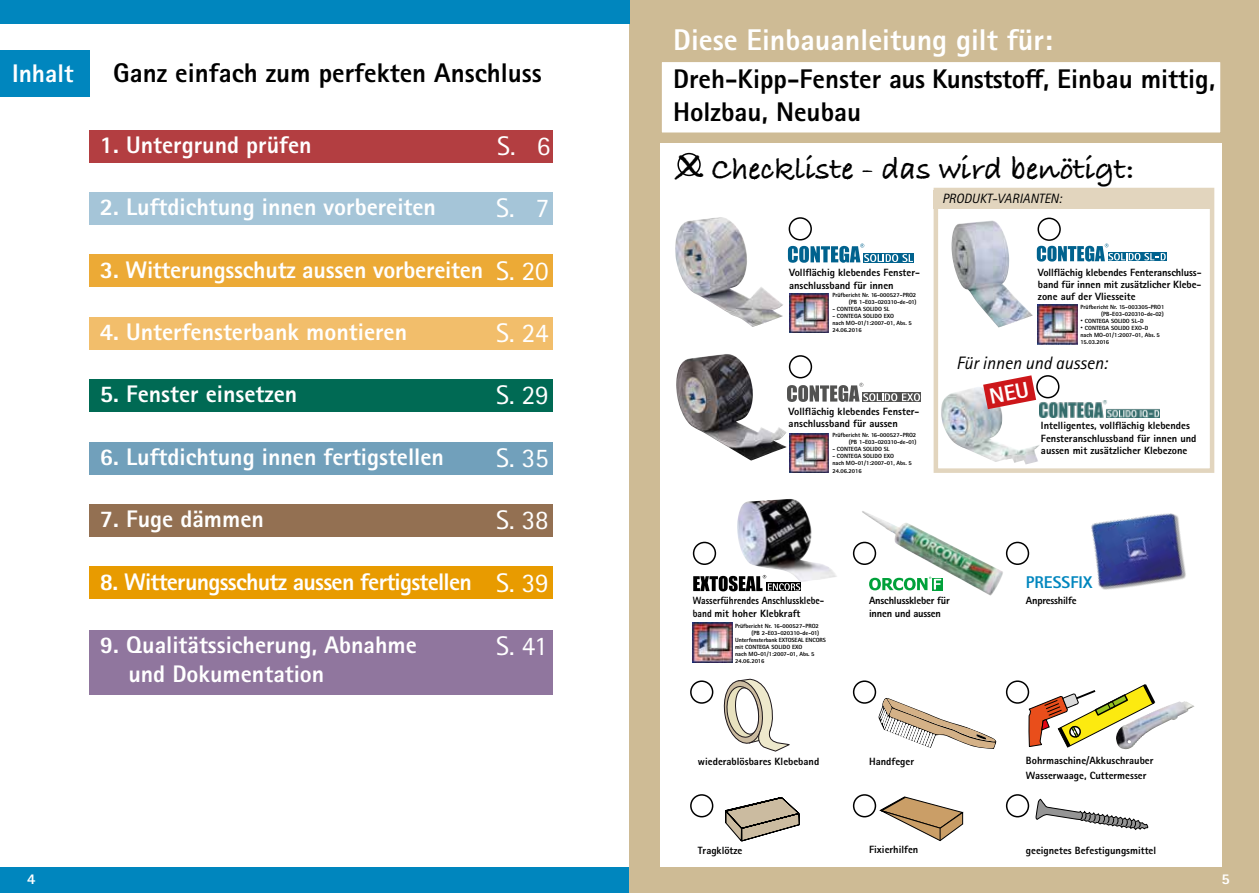
<style>
.page{position:relative;width:1259px;height:893px;background:#fff}
.page>*{position:absolute;margin:0;border:0;box-sizing:border-box;transform-origin:0 0}
.t1{font:32.1px "Bradley Hand ITCTT Bold";color:#000}
.t2{font:800 30px "Rotis Sans Serif Pro";color:#fff}
.t3{font:800 27px/33px "Rotis Sans Serif Pro";color:#000}
.t4{font:27px "Rotis Sans Serif Pro";color:#fff}
.t5{font:800 25.5px "Rotis Sans Serif Pro";color:#fff}
.t6{font:800 24px/28.8px "Rotis Sans Serif Pro";color:#fff}
.t7{font:800 24px "Rotis Sans Serif Pro";letter-spacing:-.03em;color:#fff}
.t8{font:italic 18px "Rotis Sans Serif Pro";color:#000}
.t9{font:800 16.95px "Rotis Sans Serif Pro";color:#0086be}
.t10{font:800 15px "Rotis Sans Serif Pro";color:#fff}
.t11{font:italic 13.5px "Rotis Sans Serif Pro";color:#000}
.t12{font:800 10.5px/12.6px "Rotis Sans Serif Pro";color:#000}
.t13{font:800 10.5px/12.6px "Rotis Sans Serif Pro";color:#000;scale:.9 1}
.t14{font:800 10.5px/12.6px "Rotis Sans Serif Pro";letter-spacing:-.02em;color:#000}
.t15{font:800 6px/7.1px "Rotis Sans Serif Pro";color:#000;text-align:right}
.t16{font:800 5.1px "Rotis Sans Serif Pro";color:#000;scale:.95 1}
.s1{font-weight:400;font-size:27px}
.s2{font-size:42px}
.s3{font-size:4.5px}
</style>
<div class="page">
<div style="left:0;top:867px;width:629px;height:26px;background:#0086be"></div>
<div style="left:0;top:50px;width:89px;height:46px;background:#0086be"></div>
<div style="left:89px;top:317px;width:464px;height:33px;background:#f2be6b"></div>
<div style="left:89px;top:379px;width:464px;height:33px;background:#006a54"></div>
<div style="left:89px;top:442px;width:464px;height:33px;background:#71a0bb"></div>
<div style="left:89px;top:504px;width:464px;height:33px;background:#937052"></div>
<div style="left:89px;top:566px;width:464px;height:33px;background:#e89b00"></div>
<div style="left:89px;top:630px;width:464px;height:64px;background:#90769e"></div>
<div style="left:89px;top:254px;width:464px;height:33px;background:#ecaa36"></div>
<div style="left:89px;top:192px;width:464px;height:33px;background:#a5c5d8"></div>
<div style="left:89px;top:130px;width:464px;height:33px;background:#b33e41"></div>
<div style="left:629px;top:0;width:630px;height:893px;background:#cebb95"></div>
<div style="left:660px;top:143px;width:561px;height:723px;background:#fff"></div>
<div style="left:660px;top:61px;width:561px;height:73px;background:#fff;border:2px solid #cebb95"></div>
<div style="left:677px;top:153px;width:24px;height:23px;border:2px solid #000;border-radius:50%"></div>
<div style="left:0;top:0;width:629px;height:23px;background:#0086be"></div>
<svg style="left:725px;top:797px;width:75px;height:45px"></svg>
<svg style="left:872px;top:796px;width:92px;height:46px"></svg>
<img style="left:1121px;top:701px;width:73px;height:48px">
<svg style="left:1027px;top:684px;width:128px;height:64px"></svg>
<svg style="left:723px;top:678px;width:67px;height:73px"></svg>
<svg style="left:1035px;top:798px;width:113px;height:32px"></svg>
<svg style="left:878px;top:698px;width:118px;height:51px"></svg>
<div style="left:690px;top:680px;width:23px;height:24px;border:2px solid #000;border-radius:50%"></div>
<div style="left:690px;top:794px;width:23px;height:23px;border:2px solid #000;border-radius:50%"></div>
<div style="left:853px;top:680px;width:23px;height:24px;border:2px solid #000;border-radius:50%"></div>
<div style="left:853px;top:794px;width:23px;height:23px;border:2px solid #000;border-radius:50%"></div>
<div style="left:1006px;top:680px;width:23px;height:24px;border:2px solid #000;border-radius:50%"></div>
<div style="left:1006px;top:794px;width:23px;height:23px;border:2px solid #000;border-radius:50%"></div>
<img style="left:1091px;top:513px;width:95px;height:77px">
<div style="left:1006px;top:542px;width:23px;height:23px;border:2px solid #000;border-radius:50%"></div>
<img style="left:862px;top:511px;width:141px;height:85px">
<svg style="left:941px;top:578px;width:1px;height:12px"></svg>
<svg style="left:869px;top:577px;width:72px;height:13px"></svg>
<div style="left:853px;top:542px;width:23px;height:23px;border:2px solid #000;border-radius:50%"></div>
<div style="left:693px;top:542px;width:23px;height:23px;border:2px solid #000;border-radius:50%"></div>
<img style="left:737px;top:499px;width:100px;height:83px">
<svg style="left:693px;top:575px;width:107px;height:16px"></svg>
<img style="left:693px;top:623px;width:39px;height:40px">
<div style="left:933px;top:190px;width:277px;height:18px;background:#e2d5be"></div>
<div style="left:933px;top:188px;width:281px;height:285px;border:4px solid #e2d5be"></div>
<img style="left:951px;top:221px;width:82px;height:107px">
<svg style="left:1036px;top:244px;width:129px;height:18px"></svg>
<div style="left:1037px;top:218px;width:23px;height:23px;border:2px solid #000;border-radius:50%"></div>
<img style="left:1038px;top:304px;width:40px;height:40px">
<img style="left:675px;top:217px;width:108px;height:110px">
<img style="left:676px;top:354px;width:111px;height:107px">
<div style="left:862px;top:393px;width:59px;height:9px;background:#525251"></div>
<svg style="left:787px;top:383px;width:133px;height:19px"></svg>
<div style="left:789px;top:355px;width:23px;height:23px;border:2px solid #000;border-radius:50%"></div>
<div style="left:863px;top:253px;width:51px;height:10px;background:#00628e"></div>
<svg style="left:788px;top:244px;width:125px;height:19px"></svg>
<div style="left:788px;top:217px;width:24px;height:23px;border:2px solid #000;border-radius:50%"></div>
<img style="left:789px;top:293px;width:40px;height:40px">
<img style="left:789px;top:433px;width:40px;height:40px">
<img style="left:941px;top:387px;width:99px;height:77px">
<img style="left:1039px;top:401px;width:120px;height:17px">
<div style="left:1036px;top:375px;width:23px;height:23px;border:2px solid #000;border-radius:50%"></div>
<svg style="left:983px;top:375px;width:53px;height:34px"></svg>
<h3 class="t5" style="left:12px;top:57px;width:63px">Inhalt</h3>
<h3 class="t3" style="left:113px;top:56px;width:430px">Ganz einfach zum perfekten Anschluss</h3>
<h3 class="t6" style="left:100px;top:130px;width:213px">1. Untergrund prüfen</h3>
<h3 class="t4" style="left:497px;top:130px;width:54px">S. 6</h3>
<h3 class="t6" style="left:100px;top:192px;width:338px">2. Luftdichtung innen vorbereiten</h3>
<h3 class="t4" style="left:496px;top:192px;width:54px">S. 7</h3>
<h3 class="t6" style="left:100px;top:255px;width:450px">3. Witterungsschutz aussen vorbereiten <span class="s1">S. 20</span></h3>
<h3 class="t6" style="left:100px;top:317px;width:309px">4. Unterfensterbank montieren</h3>
<h3 class="t4" style="left:496px;top:317px;width:54px">S. 24</h3>
<h3 class="t6" style="left:100px;top:380px;width:199px">5. Fenster einsetzen</h3>
<h3 class="t4" style="left:496px;top:379px;width:54px">S. 29</h3>
<h3 class="t6" style="left:100px;top:442px;width:345px">6. Luftdichtung innen fertigstellen</h3>
<h3 class="t4" style="left:496px;top:442px;width:54px">S. 35</h3>
<h3 class="t6" style="left:100px;top:504px;width:165px">7. Fuge dämmen</h3>
<h3 class="t4" style="left:496px;top:504px;width:54px">S. 38</h3>
<h3 class="t7" style="left:100px;top:566px;width:450px">8. Witterungsschutz aussen fertigstellen <span class="s1">S. 39</span></h3>
<h3 class="t6" style="left:128px;top:631px;width:290px;text-indent:-28px">9. Qualitätssicherung, Abnahme und Dokumentation</h3>
<h3 class="t4" style="left:496px;top:630px;width:53px">S. 41</h3>
<h2 class="t2" style="left:673px;top:21px;width:381px">Diese Einbauanleitung gilt für:</h2>
<h3 class="t3" style="left:673px;top:62px;width:543px">Dreh-Kipp-Fenster aus Kunststoff, Einbau mittig,<br>Holzbau, Neubau</h3>
<h1 class="t1" style="left:676px;top:145px;width:460px"><span class="s2">X</span> Checkliste - das wird benötigt:</h1>
<h3 class="t11" style="left:942px;top:190px;width:121px">PRODUKT-VARIANTEN:</h3>
<h3 class="t12" style="left:789px;top:266px;width:132px">Vollflächig klebendes Fenster&shy;anschlussband für innen</h3>
<p class="t15" style="left:832px;top:292px;width:85px">Prüfbericht Nr. 16-000527-PRO2 (PB 1-E03-020310-de-01)</p>
<p class="t15" style="left:832px;top:306px;width:59px">- CONTEGA SOLIDO SL</p>
<p class="t15" style="left:832px;top:313px;width:81px;text-align:left">- CONTEGA SOLIDO EXO<br>nach MO-01/1:2007-01, Abs. 5<br>24.06.2016</p>
<h3 class="t12" style="left:788px;top:405px;width:132px">Vollflächig klebendes Fenster&shy;anschlussband für aussen</h3>
<p class="t15" style="left:832px;top:432px;width:85px">Prüfbericht Nr. 16-000527-PRO2 (PB 1-E03-020310-de-01)</p>
<p class="t15" style="left:832px;top:446px;width:59px">- CONTEGA SOLIDO SL</p>
<p class="t15" style="left:832px;top:453px;width:81px;text-align:left">- CONTEGA SOLIDO EXO<br>nach MO-01/1:2007-01, Abs. 5<br>24.06.2016</p>
<h3 class="t12" style="left:1038px;top:266px;width:165px;line-height:12px;text-align:justify">Vollflächig klebendes Fenteranschluss&shy;band für innen mit zusätzlicher Klebe&shy;zone auf der Vliesseite</h3>
<p class="t15" style="left:1080px;top:303px;width:85px">Prüfbericht Nr. 15-003305-PRO1 (PB-E03-020310-de-02)</p>
<p class="t15" style="left:1080px;top:317px;width:65px"><span class="s3">•</span> CONTEGA SOLIDO SL-D</p>
<p class="t15" style="left:1080px;top:324px;width:81px;text-align:left"><span class="s3">•</span> CONTEGA SOLIDO EXO-D nach MO-01/1:2007-01, Abs. 5<br>15.03.2016</p>
<h3 class="t8" style="left:956px;top:353px;width:152px">Für innen und aussen:</h3>
<h3 class="t12" style="left:1041px;top:419px;width:157px">Intelligentes, vollflächig klebendes<br>Fensteranschlussband für innen und aussen mit zusätzlicher Klebezone</h3>
<h3 class="t9" style="left:1026px;top:571px;width:68px">PRESSFIX</h3>
<h3 class="t13" style="left:693px;top:594px;width:148px">Wasserführendes Anschlussklebe&shy;band mit hoher Klebkraft</h3>
<p class="t15" style="left:735px;top:622px;width:85px">Prüfbericht Nr. 16-000527-PRO2</p>
<p class="t15" style="left:751px;top:629px;width:69px">(PB 2-E03-020310-de-01)</p>
<p class="t15" style="left:735px;top:636px;width:92px">Unterfensterbank EXTOSEAL ENCORS</p>
<p class="t15" style="left:735px;top:643px;width:69px">mit CONTEGA SOLIDO EXO</p>
<p class="t15" style="left:735px;top:650px;width:81px">nach MO-01/1:2007-01, Abs. 5</p>
<p class="t15" style="left:735px;top:657px;width:31px">24.06.2016</p>
<p class="t16" style="left:693px;top:600px;width:43px">mit hoher Klebkraft</p>
<h3 class="t14" style="left:869px;top:594px;width:82px">Anschlusskleber für innen und aussen</h3>
<h3 class="t14" style="left:1026px;top:594px;width:52px">Anpresshilfe</h3>
<h3 class="t12" style="left:698px;top:755px;width:123px">wiederablösbares Klebeband</h3>
<h3 class="t12" style="left:1026px;top:753px;width:129px;line-height:15px">Bohrmaschine/Akkuschrauber<br>Wasserwaage, Cuttermesser</h3>
<h3 class="t12" style="left:869px;top:755px;width:46px">Handfeger</h3>
<h3 class="t12" style="left:698px;top:844px;width:46px">Tragklötze</h3>
<h3 class="t12" style="left:869px;top:843px;width:51px">Fixierhilfen</h3>
<h3 class="t12" style="left:1026px;top:844px;width:132px">geeignetes Befestigungsmittel</h3>
<h3 class="t10" style="left:27px;top:869px;width:10px">4</h3>
<h3 class="t10" style="left:1221px;top:869px;width:10px">5</h3>
</div>
